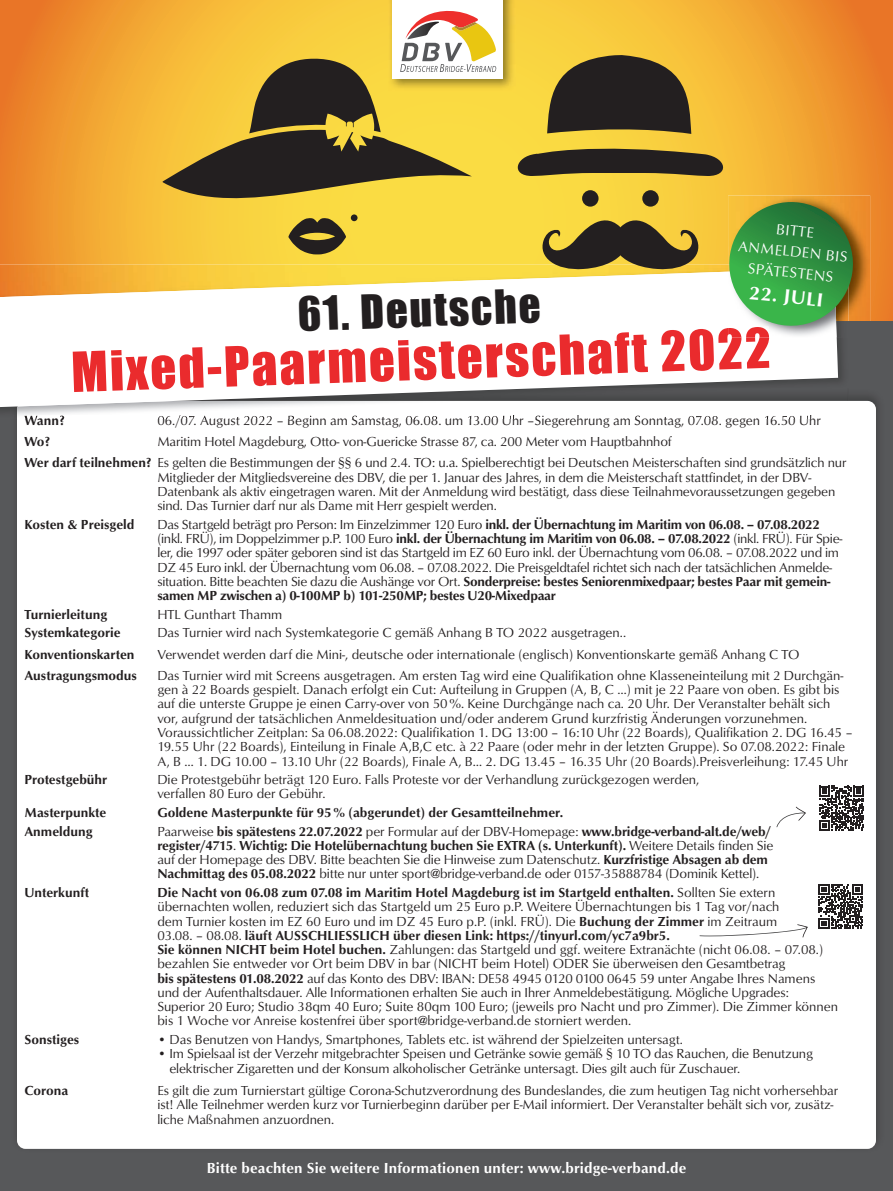
<style>
.page{position:relative;width:893px;height:1191px;background:#fff}
.page>*{position:absolute;margin:0;border:0;box-sizing:border-box;transform-origin:0 0}
.t1{font:51px "Impact";color:#ea2b2d}
.t2{font:43.2px "Impact";color:#231f20}
.t3{font:700 19.5px "Opus";color:#fff}
.t4{font:700 15px "Opus";letter-spacing:.01em;color:#fff}
.t5{font:15px/21px "Opus";color:#fff;text-align:center}
.t6{font:13.5px/14.2px "Opus";letter-spacing:-.005em;color:#231f20}
.t7{font:700 13.5px "Opus";color:#231f20}
.s1{font-weight:700}
</style>
<div class="page">
<svg style="left:0;top:0;width:893px;height:321px;background:#f2aa34"></svg>
<div style="left:0;top:321px;width:893px;height:870px;background:#57585a"></div>
<img style="left:388px;top:0;width:127px;height:91px">
<div style="left:392px;top:0;width:111px;height:79px;background:#fff"></div>
<svg style="left:402px;top:10px;width:94px;height:62px"></svg>
<div style="left:835px;top:396px;width:43px;height:753px;background:#4c4d4e"></div>
<img style="left:60px;top:1148px;width:775px;height:1px">
<div style="left:17px;top:401px;width:859px;height:747px;background:#fff;border-radius:9px"></div>
<img style="left:0;top:264px;width:510px;height:4px">
<img style="left:25px;top:415px;width:40px;height:3px">
<img style="left:158px;top:415px;width:654px;height:3px">
<svg style="left:0;top:268px;width:838px;height:139px;fill:#fff"></svg>
<img style="left:730px;top:195px;width:140px;height:126px">
<img style="left:837px;top:330px;width:4px;height:7px">
<img style="left:769px;top:330px;width:68px;height:7px">
<img style="left:728px;top:330px;width:41px;height:7px">
<svg style="left:725px;top:202px;width:132px;height:128px;background:#5b9c4f"></svg>
<svg style="left:776px;top:806px;width:30px;height:21px"></svg>
<svg style="left:699px;top:924px;width:109px;height:13px"></svg>
<svg style="left:819px;top:786px;width:45px;height:44px"></svg>
<svg style="left:510px;top:55px;width:220px;height:216px;background:#a38a33"></svg>
<svg style="left:163px;top:58px;width:309px;height:196px;background:#b19739"></svg>
<svg style="left:819px;top:884px;width:44px;height:44px"></svg>
<p class="t5" style="left:741px;top:214px;width:111px;rotate:6deg">BITTE<br>ANMELDEN BIS<br>SPÄTESTENS</p>
<h3 class="t3" style="left:751px;top:281px;width:75px;rotate:6deg">22. JULI</h3>
<h2 class="t2" style="left:297px;top:281px;width:244px;rotate:-2deg">61. Deutsche</h2>
<h1 class="t1" style="left:70px;top:332px;width:701px;rotate:-2deg">Mixed-Paarmeisterschaft 2022</h1>
<p class="t7" style="left:24px;top:412px;width:42px">Wann?</p>
<p class="t6" style="left:157px;top:413px;width:665px">06./07. August 2022 – Beginn am Samstag, 06.08. um 13.00 Uhr –Siegerehrung am Sonntag, 07.08. gegen 16.50 Uhr</p>
<p class="t7" style="left:24px;top:434px;width:27px">Wo?</p>
<p class="t6" style="left:24px;top:431px;width:823px;line-height:21.3px;text-indent:133px">Maritim Hotel Magdeburg, Otto- von-Guericke Strasse 87, ca. 200 Meter vom Hauptbahnhof<br><span class="s1">Wer darf teilnehmen?</span> Es gelten die Bestimmungen der §§ 6 und 2.4. TO: u.a. Spielberechtigt bei Deutschen Meisterschaften sind grundsätzlich nur</p>
<p class="t6" style="left:157px;top:470px;width:680px">Mitglieder der Mitgliedsvereine des DBV, die per 1. Januar des Jahres, in dem die Meisterschaft stattfindet, in der DBV-<br>Datenbank als aktiv eingetragen waren. Mit der Anmeldung wird bestätigt, dass diese Teilnahmevoraussetzungen gegeben sind. Das Turnier darf nur als Dame mit Herr gespielt werden.</p>
<p class="t7" style="left:24px;top:516px;width:112px">Kosten &amp; Preisgeld</p>
<p class="t6" style="left:157px;top:517px;width:687px">Das Startgeld beträgt pro Person: Im Einzelzimmer 120 Euro <span class="s1">inkl. der Übernachtung im Maritim von 06.08. – 07.08.2022 </span>(inkl. FRÜ), im Doppelzimmer p.P. 100 Euro <span class="s1">inkl. der Übernachtung im Maritim von 06.08. – 07.08.2022</span> (inkl. FRÜ). Für Spie&shy;ler, die 1997 oder später geboren sind ist das Startgeld im EZ 60 Euro inkl. der Übernachtung vom 06.08. – 07.08.2022 und im DZ 45 Euro inkl. der Übernachtung vom 06.08. – 07.08.2022. Die Preisgeldtafel richtet sich nach der tatsächlichen Anmelde&shy;situation. Bitte beachten Sie dazu die Aushänge vor Ort. <span class="s1">Sonderpreise: bestes Seniorenmixedpaar; bestes Paar mit gemein&shy;samen MP zwischen a) 0-100MP b) 101-250MP; bestes U20-Mixedpaar</span></p>
<p class="t7" style="left:24px;top:606px;width:84px">Turnierleitung</p>
<p class="t6" style="left:157px;top:607px;width:127px">HTL Gunthart Thamm</p>
<p class="t7" style="left:24px;top:625px;width:98px">Systemkategorie</p>
<p class="t6" style="left:157px;top:626px;width:470px">Das Turnier wird nach Systemkategorie C gemäß Anhang B TO 2022 ausgetragen..</p>
<p class="t7" style="left:24px;top:646px;width:112px">Konventionskarten</p>
<p class="t6" style="left:157px;top:647px;width:644px">Verwendet werden darf die Mini-, deutsche oder internationale (englisch) Konventionskarte gemäß Anhang C TO</p>
<p class="t7" style="left:24px;top:667px;width:114px">Austragungsmodus</p>
<p class="t6" style="left:157px;top:668px;width:697px">Das Turnier wird mit Screens ausgetragen. Am ersten Tag wird eine Qualifikation ohne Klasseneinteilung mit 2 Durchgän&shy;gen à 22 Boards gespielt. Danach erfolgt ein Cut: Aufteilung in Gruppen (A, B, C …) mit je 22 Paare von oben. Es gibt bis auf die unterste Gruppe je einen Carry-over von 50%. Keine Durchgänge nach ca. 20 Uhr. Der Veranstalter behält sich vor, aufgrund der tatsächlichen Anmeldesituation und/oder anderem Grund kurzfristig Änderungen vorzunehmen.<br>Voraussichtlicher Zeitplan: Sa 06.08.2022: Qualifikation 1. DG 13:00 – 16:10 Uhr (22 Boards), Qualifikation 2. DG 16.45 – 19.55 Uhr (22 Boards), Einteilung in Finale A,B,C etc. à 22 Paare (oder mehr in der letzten Gruppe). So 07.08.2022: Finale A, B … 1. DG 10.00 – 13.10 Uhr (22 Boards), Finale A, B… 2. DG 13.45 – 16.35 Uhr (20 Boards).Preisverleihung: 17.45 Uhr</p>
<p class="t7" style="left:24px;top:771px;width:84px">Protestgebühr</p>
<p class="t6" style="left:157px;top:772px;width:544px">Die Protestgebühr beträgt 120 Euro. Falls Proteste vor der Verhandlung zurückgezogen werden, verfallen 80 Euro der Gebühr.</p>
<p class="t7" style="left:24px;top:804px;width:83px">Masterpunkte</p>
<p class="t7" style="left:157px;top:804px;width:407px">Goldene Masterpunkte für 95% (abgerundet) der Gesamtteilnehmer.</p>
<p class="t7" style="left:24px;top:823px;width:70px">Anmeldung</p>
<p class="t6" style="left:157px;top:824px;width:618px">Paarweise <span class="s1">bis spätestens 22.07.2022</span> per Formular auf der DBV-Homepage: <span class="s1">www.bridge-verband-alt.de/web/ register/4715</span>. <span class="s1">Wichtig: Die Hotelübernachtung buchen Sie EXTRA (s. Unterkunft).</span> Weitere Details finden Sie auf der Homepage des DBV. Bitte beachten Sie die Hinweise zum Datenschutz. <span class="s1">Kurzfristige Absagen ab dem Nachmittag des 05.08.2022</span> bitte nur unter sport@bridge-verband.de oder 0157-35888784 (Dominik Kettel).</p>
<p class="t7" style="left:24px;top:884px;width:66px">Unterkunft</p>
<p class="t6" style="left:157px;top:885px;width:682px"><span class="s1">Die Nacht von 06.08 zum 07.08 im Maritim Hotel Magdeburg ist im Startgeld enthalten.</span> Sollten Sie extern übernachten wollen, reduziert sich das Startgeld um 25 Euro p.P. Weitere Übernachtungen bis 1 Tag vor/nach<br>dem Turnier kosten im EZ 60 Euro und im DZ 45 Euro p.P. (inkl. FRÜ). Die <span class="s1">Buchung der Zimmer</span> im Zeitraum<br>03.08. – 08.08. <span class="s1">läuft AUSSCHLIESSLICH über diesen Link: https://tinyurl.com/yc7a9br5.<br>Sie können NICHT beim Hotel buchen.</span> Zahlungen: das Startgeld und ggf. weitere Extranächte (nicht 06.08. – 07.08.) bezahlen Sie entweder vor Ort beim DBV in bar (NICHT beim Hotel) ODER Sie überweisen den Gesamtbetrag<br><span class="s1">bis spätestens 01.08.2022</span> auf das Konto des DBV: IBAN: DE58 4945 0120 0100 0645 59 unter Angabe Ihres Namens und der Aufenthaltsdauer. Alle Informationen erhalten Sie auch in Ihrer Anmeldebestätigung. Mögliche Upgrades:<br>Superior 20 Euro; Studio 38qm 40 Euro; Suite 80qm 100 Euro; (jeweils pro Nacht und pro Zimmer). Die Zimmer können bis 1 Woche vor Anreise kostenfrei über sport@bridge-verband.de storniert werden.</p>
<p class="t7" style="left:24px;top:1031px;width:56px">Sonstiges</p>
<p class="t6" style="left:157px;top:1032px;width:527px">• Das Benutzen von Handys, Smartphones, Tablets etc. ist während der Spielzeiten untersagt.</p>
<p class="t6" style="left:169px;top:1046px;width:645px;text-indent:-12px">• Im Spielsaal ist der Verzehr mitgebrachter Speisen und Getränke sowie gemäß § 10 TO das Rauchen, die Benutzung elektrischer Zigaretten und der Konsum alkoholischer Getränke untersagt. Dies gilt auch für Zuschauer.</p>
<p class="t7" style="left:24px;top:1082px;width:46px">Corona</p>
<p class="t6" style="left:157px;top:1083px;width:682px">Es gilt die zum Turnierstart gültige Corona-Schutzverordnung des Bundeslandes, die zum heutigen Tag nicht vorhersehbar ist! Alle Teilnehmer werden kurz vor Turnierbeginn darüber per E-Mail informiert. Der Veranstalter behält sich vor, zusätz&shy;liche Maßnahmen anzuordnen.</p>
<p class="t4" style="left:207px;top:1159px;width:481px">Bitte beachten Sie weitere Informationen unter: www.bridge-verband.de</p>
</div>
